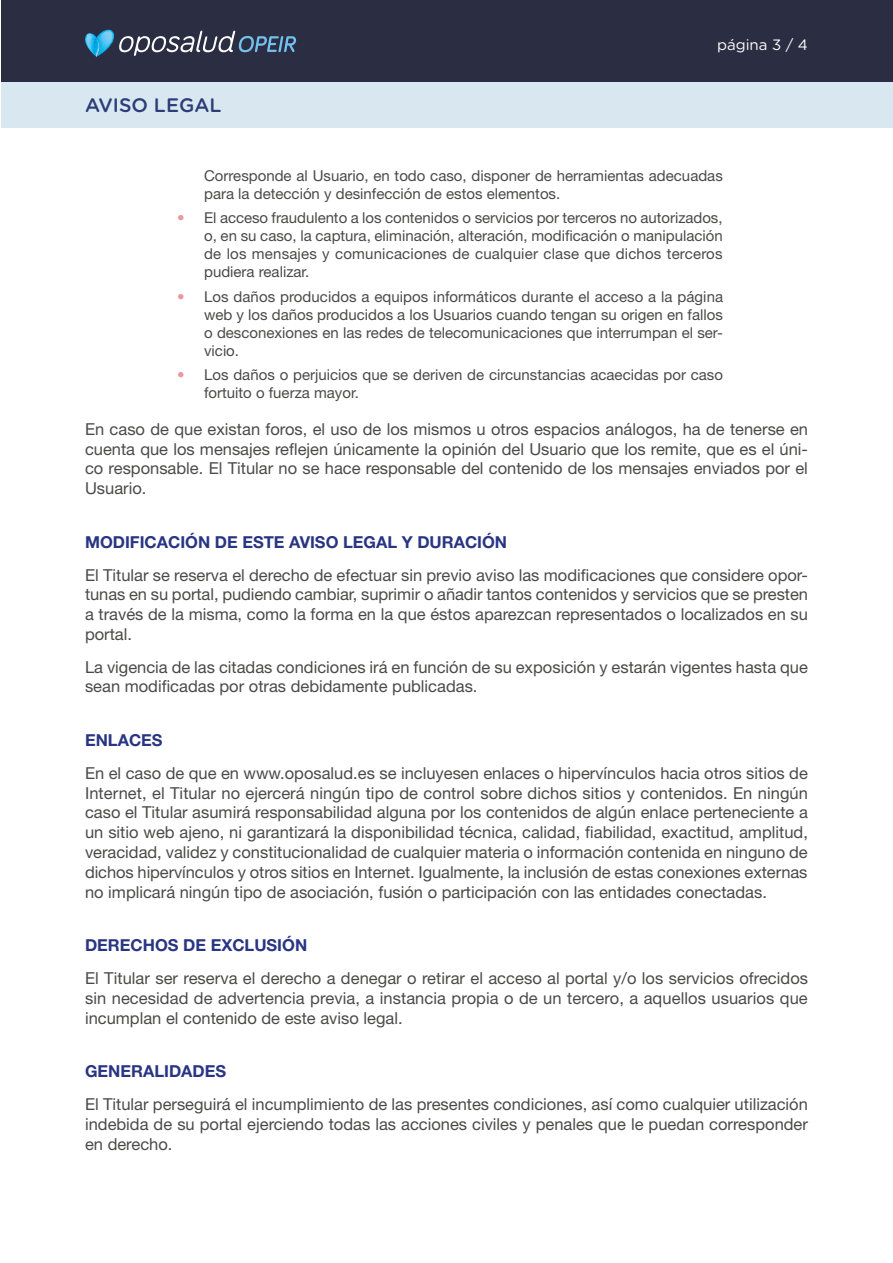
<style>
.page{position:relative;width:893px;height:1263px;background:#fff}
.page>*{position:absolute;margin:0;border:0;box-sizing:border-box;transform-origin:0 0}
.t1{font:500 19.5px "Gotham Rounded";color:#2b3c77}
.t2{font:16.5px/19.8px "Helvetica Neue LT Std";color:#4a4a49;text-align:justify}
.t3{font:700 16.5px "Helvetica Neue LT Std";color:#283583}
.t4{font:15px/18px "Helvetica Neue LT Std";color:#4a4a49}
.t5{font:15px "Gotham Rounded";color:#fff}
.s1{font-weight:700;color:#ed969c}
</style>
<div class="page">
<div style="left:1px;top:1px;width:891px;height:81px;background:#2b2e42"></div>
<div style="left:1px;top:82px;width:891px;height:46px;background:#d9e8f0"></div>
<svg style="left:85px;top:30px;width:211px;height:27px"></svg>
<p class="t1" style="left:85px;top:91px;width:138px">AVISO LEGAL</p>
<p class="t5" style="left:717px;top:34px;width:92px">página 3 / 4</p>
<p class="t4" style="left:204px;top:166px;width:520px">Corresponde al Usuario, en todo caso, disponer de herramientas adecuadas para la detección y desinfección de estos elementos.</p>
<p class="t4" style="left:204px;top:209px;width:520px;text-align:justify;text-indent:-27px"><span class="s1">•</span> El acceso fraudulento a los contenidos o servicios por terceros no autorizados, o, en su caso, la captura, eliminación, alteración, modificación o manipulación de los mensajes y comunicaciones de cualquier clase que dichos terceros pudiera realizar.</p>
<p class="t4" style="left:204px;top:287px;width:520px;text-align:justify;text-indent:-27px"><span class="s1">•</span> Los daños producidos a equipos informáticos durante el acceso a la página web y los daños producidos a los Usuarios cuando tengan su origen en fallos o desconexiones en las redes de telecomunicaciones que interrumpan el ser&shy;vicio.</p>
<p class="t4" style="left:204px;top:365px;width:520px;text-indent:-27px"><span class="s1">•</span> Los daños o perjuicios que se deriven de circunstancias acaecidas por caso fortuito o fuerza mayor.</p>
<p class="t2" style="left:85px;top:419px;width:725px">En caso de que existan foros, el uso de los mismos u otros espacios análogos, ha de tenerse en cuenta que los mensajes reflejen únicamente la opinión del Usuario que los remite, que es el úni&shy;co responsable. El Titular no se hace responsable del contenido de los mensajes enviados por el Usuario.</p>
<p class="t3" style="left:85px;top:532px;width:424px">MODIFICACIÓN DE ESTE AVISO LEGAL Y DURACIÓN</p>
<p class="t2" style="left:85px;top:565px;width:724px">El Titular se reserva el derecho de efectuar sin previo aviso las modificaciones que considere opor&shy;tunas en su portal, pudiendo cambiar, suprimir o añadir tantos contenidos y servicios que se presten a través de la misma, como la forma en la que éstos aparezcan representados o localizados en su portal.</p>
<p class="t2" style="left:85px;top:656px;width:724px">La vigencia de las citadas condiciones irá en función de su exposición y estarán vigentes hasta que sean modificadas por otras debidamente publicadas.</p>
<p class="t3" style="left:85px;top:730px;width:79px">ENLACES</p>
<p class="t2" style="left:85px;top:763px;width:724px">En el caso de que en www.oposalud.es se incluyesen enlaces o hipervínculos hacia otros sitios de Internet, el Titular no ejercerá ningún tipo de control sobre dichos sitios y contenidos. En ningún caso el Titular asumirá responsabilidad alguna por los contenidos de algún enlace perteneciente a un sitio web ajeno, ni garantizará la disponibilidad técnica, calidad, fiabilidad, exactitud, amplitud, veracidad, validez y constitucionalidad de cualquier materia o información contenida en ninguno de dichos hipervínculos y otros sitios en Internet. Igualmente, la inclusión de estas conexiones externas no implicará ningún tipo de asociación, fusión o participación con las entidades conectadas.</p>
<p class="t3" style="left:85px;top:935px;width:224px">DERECHOS DE EXCLUSIÓN</p>
<p class="t2" style="left:85px;top:968px;width:725px">El Titular ser reserva el derecho a denegar o retirar el acceso al portal y/o los servicios ofrecidos sin necesidad de advertencia previa, a instancia propia o de un tercero, a aquellos usuarios que incumplan el contenido de este aviso legal.</p>
<p class="t3" style="left:85px;top:1061px;width:143px">GENERALIDADES</p>
<p class="t2" style="left:85px;top:1094px;width:724px">El Titular perseguirá el incumplimiento de las presentes condiciones, así como cualquier utilización indebida de su portal ejerciendo todas las acciones civiles y penales que le puedan corresponder en derecho.</p>
</div>
